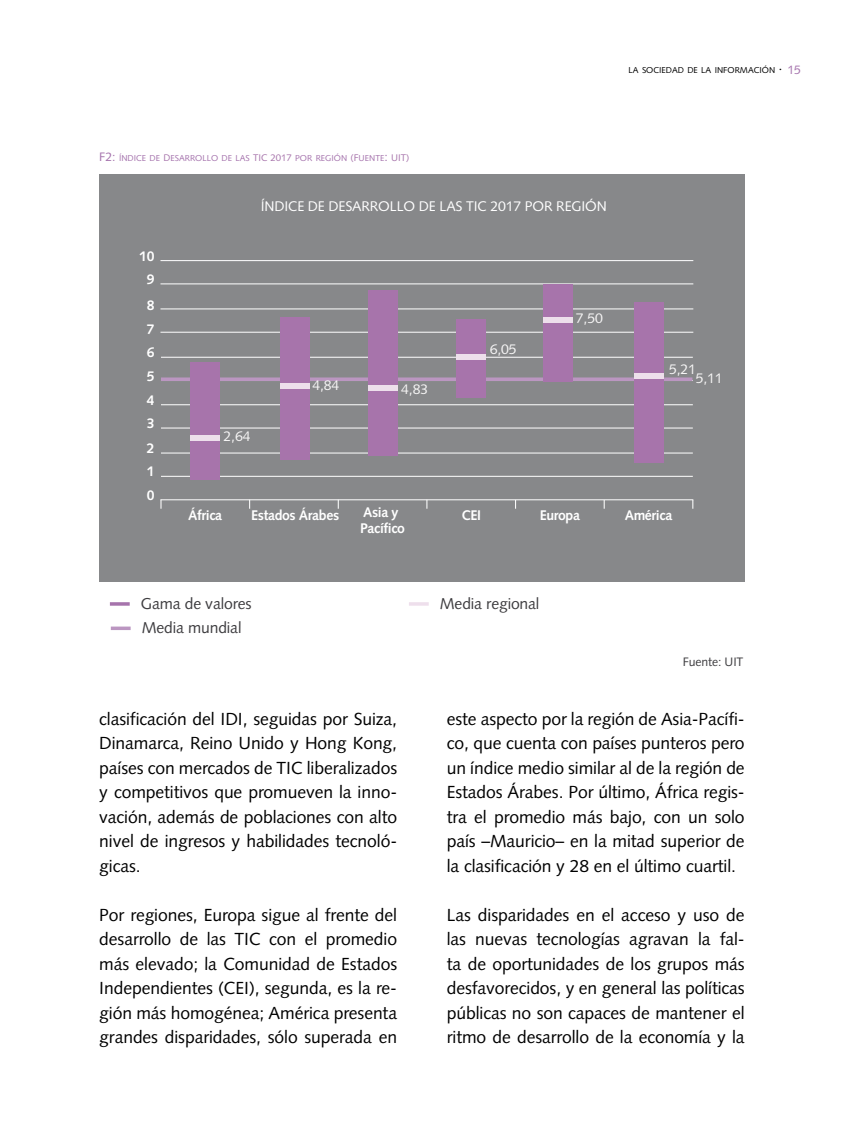
<style>
.page{position:relative;width:844px;height:1141px;background:#fff}
.page>*{position:absolute;margin:0;border:0;box-sizing:border-box;transform-origin:0 0}
.t1{font:17.5px/24.5px "Syntax";letter-spacing:-.005em;color:#000;text-align:justify}
.t2{font:15.75px "Syntax";letter-spacing:-.01em;color:#3e3d40}
.t3{font:700 14px/15.8px "Syntax";letter-spacing:-.025em;color:#fff}
.t4{font:14px "Syntax";letter-spacing:-.01em;color:#fff}
.t5{font:14px "Syntax";letter-spacing:-.01em;color:#f6f5f5}
.t6{font:12.25px "Syntax";letter-spacing:-.01em;color:#3e3d40}
.t7{font:8.58px "Syntax";color:#a573ad}
.t8{font:8.58px "Syntax";color:#000}
.s1{font-size:12.25px}
.s2{font-size:12.25px;color:#a573ad}
.s3{font-size:9.62px;color:#a774ab}
</style>
<div class="page">
<div style="left:99px;top:174px;width:645px;height:407px;background:#87888a"></div>
<hr style="left:111px;top:627px;width:20px;height:3px;background:#bb96c1">
<hr style="left:409px;top:602px;width:19px;height:4px;background:#eedfec">
<svg style="left:110px;top:602px;width:20px;height:4px"></svg>
<hr style="left:161px;top:453px;width:531px;height:1px;background:#fff">
<hr style="left:161px;top:357px;width:531px;height:1px;background:#fff">
<hr style="left:161px;top:404px;width:531px;height:1px;background:#fff">
<hr style="left:161px;top:308px;width:531px;height:1px;background:#fff">
<hr style="left:161px;top:260px;width:531px;height:1px;background:#fff">
<hr style="left:161px;top:476px;width:531px;height:1px;background:#fff">
<hr style="left:161px;top:428px;width:531px;height:1px;background:#fff">
<hr style="left:161px;top:332px;width:531px;height:1px;background:#fff">
<hr style="left:161px;top:283px;width:531px;height:1px;background:#fff">
<hr style="left:161px;top:499px;width:531px;height:1px;background:#fff">
<svg style="left:337px;top:500px;width:2px;height:9px"></svg>
<svg style="left:161px;top:377px;width:531px;height:4px"></svg>
<div style="left:190px;top:363px;width:30px;height:117px;background:#a774ab"></div>
<div style="left:280px;top:318px;width:30px;height:142px;background:#a774ab"></div>
<div style="left:633px;top:302px;width:30px;height:160px;background:#a774ab"></div>
<div style="left:456px;top:319px;width:30px;height:79px;background:#a774ab"></div>
<div style="left:543px;top:284px;width:29px;height:97px;background:#a774ab"></div>
<div style="left:367px;top:290px;width:30px;height:165px;background:#a774ab"></div>
<div style="left:190px;top:436px;width:30px;height:5px;background:#eddfeb"></div>
<div style="left:280px;top:383px;width:30px;height:6px;background:#eddfeb"></div>
<div style="left:367px;top:385px;width:30px;height:5px;background:#eddfeb"></div>
<div style="left:456px;top:354px;width:30px;height:6px;background:#eddfeb"></div>
<div style="left:543px;top:318px;width:29px;height:5px;background:#eddfeb"></div>
<div style="left:633px;top:373px;width:30px;height:6px;background:#eddfeb"></div>
<p class="t8" style="left:628px;top:65px;width:174px">LA SOCIEDAD DE LA INFORMACIÓN <span class="s1">·</span> <span class="s2">15</span></p>
<p class="t7" style="left:99px;top:153px;width:311px"><span class="s1">F2:</span> ÍNDICE DE <span class="s3">D</span>ESARROLLO DE LAS <span class="s3">TIC 2017</span> POR REGIÓN <span class="s3">(F</span>UENTE<span class="s1">:</span> <span class="s3">UIT)</span></p>
<p class="t3" style="left:139px;top:248px;width:17px">10</p>
<p class="t3" style="left:147px;top:271px;width:9px">9</p>
<p class="t3" style="left:147px;top:298px;width:9px">8</p>
<p class="t3" style="left:147px;top:321px;width:9px">7</p>
<p class="t3" style="left:147px;top:345px;width:9px">6</p>
<p class="t3" style="left:147px;top:369px;width:9px">5</p>
<p class="t3" style="left:147px;top:392px;width:9px">4</p>
<p class="t3" style="left:147px;top:416px;width:9px">3</p>
<p class="t3" style="left:147px;top:440px;width:9px">2</p>
<p class="t3" style="left:147px;top:464px;width:9px">1</p>
<p class="t3" style="left:147px;top:487px;width:9px">0</p>
<p class="t4" style="left:260px;top:198px;width:347px">ÍNDICE DE DESARROLLO DE LAS TIC 2017 POR REGIÓN</p>
<p class="t5" style="left:223px;top:428px;width:28px">2,64</p>
<p class="t5" style="left:312px;top:377px;width:28px">4,84</p>
<p class="t5" style="left:401px;top:381px;width:28px">4,83</p>
<p class="t5" style="left:489px;top:341px;width:28px">6,05</p>
<p class="t5" style="left:576px;top:310px;width:28px">7,50</p>
<p class="t5" style="left:669px;top:360px;width:28px">5,21</p>
<p class="t5" style="left:695px;top:370px;width:28px">5,11</p>
<p class="t3" style="left:360px;top:505px;width:46px">Asia y<br>Pacífico</p>
<p class="t3" style="left:188px;top:508px;width:36px">África</p>
<p class="t3" style="left:251px;top:508px;width:89px">Estados Árabes</p>
<p class="t3" style="left:461px;top:508px;width:21px">CEI</p>
<p class="t3" style="left:539px;top:508px;width:42px">Europa</p>
<p class="t3" style="left:624px;top:508px;width:49px">América</p>
<p class="t2" style="left:141px;top:594px;width:112px">Gama de valores</p>
<p class="t2" style="left:142px;top:619px;width:101px">Media mundial</p>
<p class="t1" style="left:99px;top:706px;width:299px">clasificación del IDI , seguidas por Suiza, Dinamarca, Reino U nido y Hong Kong, países con mercados de TI C liberalizados y competitivos que promueven la inno&shy;vación, además de poblaciones con alto nivel de ingresos y habilidades tecnoló&shy;gicas.</p>
<p class="t1" style="left:99px;top:902px;width:299px">Por regiones, Europa sigue al frente del desarrollo de las TI C con el promedio más elevado; la Comunidad de Estados I ndependientes (CEI), segunda, es la re&shy;gión más homogénea; América presenta grandes disparidades, sólo superada en</p>
<p class="t2" style="left:440px;top:594px;width:101px">Media regional</p>
<p class="t6" style="left:682px;top:655px;width:62px">Fuente: UIT</p>
<p class="t1" style="left:446px;top:706px;width:299px">este aspecto por la región de Asia-Pacífi&shy;co, que cuenta con países punteros pero un índice medio similar al de la región de Estados Árabes. Por último, África regis&shy;tra el promedio más bajo, con un solo país –Mauricio– en la mitad superior de la clasificación y 28 en el último cuartil.</p>
<p class="t1" style="left:446px;top:902px;width:299px">Las disparidades en el acceso y uso de las nuevas tecnologías agravan la fal&shy;ta de oportunidades de los grupos más desfavorecidos, y en general las políticas públicas no son capaces de mantener el ritmo de desarrollo de la economía y la</p>
</div>
